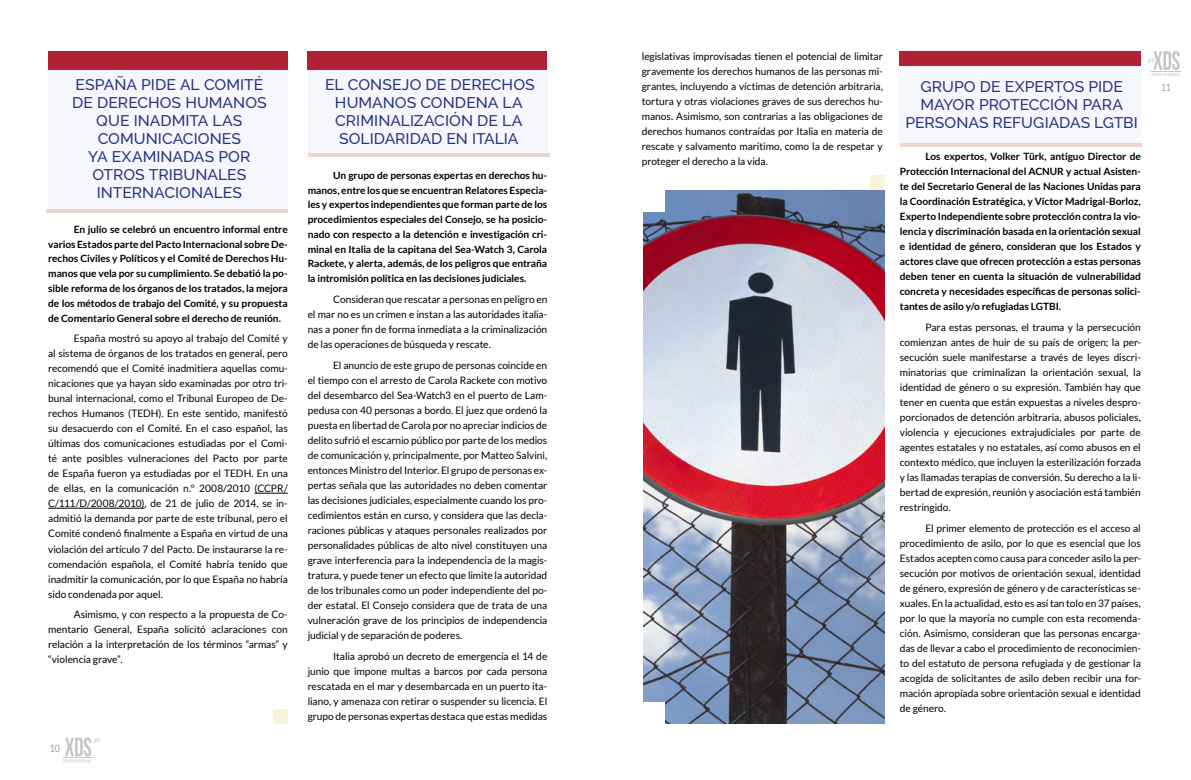
<style>
.page{position:relative;width:1191px;height:780px;background:#fff}
.page>*{position:absolute;margin:0;border:0;box-sizing:border-box;transform-origin:0 0}
.t1{font:500 15.4px/18px "Raleway";color:#283583;text-align:center}
.t2{font:10.3px/15px "Lato";color:#000;text-align:justify}
.t3{font:10.3px "Lato";color:#9d9d9c;scale:.84 1}
.t4{font:700 10px/14.8px "Lato";letter-spacing:-.005em;color:#000;text-align:justify}
.t5{font:6.9px "Lato";color:#c6c6c6;scale:.76 1}
.t6{font:6.3px "Lato";color:#c6c6c6;scale:.83 1}
</style>
<div class="page">
<svg style="left:1151px;top:51px;width:29px;height:25px"></svg>
<svg style="left:63px;top:737px;width:29px;height:25px"></svg>
<div style="left:899px;top:50px;width:241px;height:96px;background:#f6f7fc"></div>
<div style="left:899px;top:51px;width:241px;height:14px;background:#b02136"></div>
<div style="left:49px;top:65px;width:239px;height:148px;background:#f6f7fc"></div>
<div style="left:308px;top:51px;width:239px;height:104px;background:#f6f7fc"></div>
<hr style="left:254px;top:493px;width:34px;height:1px;background:#000">
<hr style="left:48px;top:508px;width:96px;height:1px;background:#000">
<div style="left:49px;top:51px;width:239px;height:18px;background:#b02136"></div>
<div style="left:308px;top:51px;width:239px;height:18px;background:#b02136"></div>
<hr style="left:47px;top:209px;width:241px;height:4px;background:#eed5d0">
<hr style="left:308px;top:153px;width:241px;height:4px;background:#eed5d0">
<hr style="left:900px;top:143px;width:241px;height:4px;background:#eed5d0">
<div style="left:274px;top:709px;width:14px;height:14px;background:#f7f4d7"></div>
<div style="left:870px;top:176px;width:14px;height:14px;background:#f7f4d7"></div>
<img style="left:643px;top:190px;width:241px;height:533px">
<div style="left:643px;top:702px;width:22px;height:21px;background:#fff"></div>
<div style="left:643px;top:190px;width:22px;height:21px;background:#fff"></div>
<h1 class="t1" style="left:72px;top:76px;width:196px">ESPAÑA PIDE AL COMITÉ<br>DE DERECHOS HUMANOS<br>QUE INADMITA LAS<br>COMUNICACIONES<br>YA EXAMINADAS POR<br>OTROS TRIBUNALES<br>INTERNACIONALES</h1>
<p class="t4" style="left:48px;top:222px;width:241px;text-indent:26px">En julio se celebró un encuentro informal entre varios Estados parte del Pacto Internacional sobre De&shy;rechos Civiles y Políticos y el Comité de Derechos Hu&shy;manos que vela por su cumplimiento. Se debatió la po&shy;sible reforma de los órganos de los tratados, la mejora de los métodos de trabajo del Comité, y su propuesta de Comentario General sobre el derecho de reunión.</p>
<p class="t2" style="left:48px;top:331px;width:241px;text-indent:26px">España mostró su apoyo al trabajo del Comité y al sistema de órganos de los tratados en general, pero recomendó que el Comité inadmitiera aquellas comu&shy;nicaciones que ya hayan sido examinadas por otro tri&shy;bunal internacional, como el Tribunal Europeo de De&shy;rechos Humanos (TEDH). En este sentido, manifestó su desacuerdo con el Comité. En el caso español, las últimas dos comunicaciones estudiadas por el Comi&shy;té ante posibles vulneraciones del Pacto por parte de España fueron ya estudiadas por el TEDH. En una de ellas, en la comunicación n.º 2008/2010 (CCPR/ C/111/D/2008/2010), de 21 de julio de 2014, se in&shy;admitió la demanda por parte de este tribunal, pero el Comité condenó finalmente a España en virtud de una violación del artículo 7 del Pacto. De instaurarse la re&shy;comendación española, el Comité habría tenido que inadmitir la comunicación, por lo que España no habría sido condenada por aquel.</p>
<p class="t2" style="left:48px;top:607px;width:241px;text-indent:26px">Asimismo, y con respecto a la propuesta de Co&shy;mentario General, España solicitó aclaraciones con relación a la interpretación de los términos “armas” y “violencia grave”.</p>
<p class="t3" style="left:50px;top:742px;width:13px">10</p>
<p class="t5" style="left:94px;top:736px;width:9px">#9</p>
<h1 class="t1" style="left:325px;top:76px;width:211px">EL CONSEJO DE DERECHOS<br>HUMANOS CONDENA LA<br>CRIMINALIZACIÓN DE LA<br>SOLIDARIDAD EN ITALIA</h1>
<p class="t4" style="left:308px;top:168px;width:241px;text-indent:26px">Un grupo de personas expertas en derechos hu&shy;manos, entre los que se encuentran Relatores Especia&shy;les y expertos independientes que forman parte de los procedimientos especiales del Consejo, se ha posicio&shy;nado con respecto a la detención e investigación cri&shy;minal en Italia de la capitana del Sea-Watch 3, Carola Rackete, y alerta, además, de los peligros que entraña la intromisión política en las decisiones judiciales.</p>
<p class="t2" style="left:308px;top:292px;width:241px;text-indent:26px">Consideran que rescatar a personas en peligro en el mar no es un crimen e instan a las autoridades italia&shy;nas a poner fin de forma inmediata a la criminalización de las operaciones de búsqueda y rescate.</p>
<p class="t2" style="left:308px;top:357px;width:241px;text-indent:26px">El anuncio de este grupo de personas coincide en el tiempo con el arresto de Carola Rackete con motivo del desembarco del Sea-Watch3 en el puerto de Lam&shy;pedusa con 40 personas a bordo. El juez que ordenó la puesta en libertad de Carola por no apreciar indicios de delito sufrió el escarnio público por parte de los medios de comunicación y, principalmente, por Matteo Salvini, entonces Ministro del Interior. El grupo de personas ex&shy;pertas señala que las autoridades no deben comentar las decisiones judiciales, especialmente cuando los pro&shy;cedimientos están en curso, y considera que las decla&shy;raciones públicas y ataques personales realizados por personalidades públicas de alto nivel constituyen una grave interferencia para la independencia de la magis&shy;tratura, y puede tener un efecto que limite la autoridad de los tribunales como un poder independiente del po&shy;der estatal. El Consejo considera que de trata de una vulneración grave de los principios de independencia judicial y de separación de poderes.</p>
<p class="t2" style="left:308px;top:648px;width:241px;text-indent:26px">Italia aprobó un decreto de emergencia el 14 de junio que impone multas a barcos por cada persona rescatada en el mar y desembarcada en un puerto ita&shy;liano, y amenaza con retirar o suspender su licencia. El grupo de personas expertas destaca que estas medidas</p>
<p class="t2" style="left:642px;top:48px;width:242px">legislativas improvisadas tienen el potencial de limitar gravemente los derechos humanos de las personas mi&shy;grantes, incluyendo a víctimas de detención arbitraria, tortura y otras violaciones graves de sus derechos hu&shy;manos. Asimismo, son contrarias a las obligaciones de derechos humanos contraídas por Italia en materia de rescate y salvamento marítimo, como la de respetar y proteger el derecho a la vida.</p>
<p class="t6" style="left:1148px;top:57px;width:9px">#9</p>
<h1 class="t1" style="left:905px;top:77px;width:234px">GRUPO DE EXPERTOS PIDE<br>MAYOR PROTECCIÓN PARA<br>PERSONAS REFUGIADAS LGTBI</h1>
<p class="t4" style="left:900px;top:149px;width:242px;text-indent:26px">Los expertos, Volker Türk, antiguo Director de Protección Internacional del ACNUR y actual Asisten&shy;te del Secretario General de las Naciones Unidas para la Coordinación Estratégica, y Víctor Madrigal-Borloz, Experto Independiente sobre protección contra la vio&shy;lencia y discriminación basada en la orientación sexual e identidad de género, consideran que los Estados y actores clave que ofrecen protección a estas personas deben tener en cuenta la situación de vulnerabilidad concreta y necesidades específicas de personas solici&shy;tantes de asilo y/o refugiadas LGTBI.</p>
<p class="t2" style="left:900px;top:319px;width:242px;text-indent:26px">Para estas personas, el trauma y la persecución comienzan antes de huir de su país de origen; la per&shy;secución suele manifestarse a través de leyes discri&shy;minatorias que criminalizan la orientación sexual, la identidad de género o su expresión. También hay que tener en cuenta que están expuestas a niveles despro&shy;porcionados de detención arbitraria, abusos policiales, violencia y ejecuciones extrajudiciales por parte de agentes estatales y no estatales, así como abusos en el contexto médico, que incluyen la esterilización forzada y las llamadas terapias de conversión. Su derecho a la li&shy;bertad de expresión, reunión y asociación está también restringido.</p>
<p class="t2" style="left:900px;top:520px;width:242px;text-indent:26px">El primer elemento de protección es el acceso al procedimiento de asilo, por lo que es esencial que los Estados acepten como causa para conceder asilo la per&shy;secución por motivos de orientación sexual, identidad de género, expresión de género y de características se&shy;xuales. En la actualidad, esto es así tan tolo en 37 países, por lo que la mayoría no cumple con esta recomenda&shy;ción. Asimismo, consideran que las personas encarga&shy;das de llevar a cabo el procedimiento de reconocimien&shy;to del estatuto de persona refugiada y de gestionar la acogida de solicitantes de asilo deben recibir una for&shy;mación apropiada sobre orientación sexual e identidad de género.</p>
<p class="t3" style="left:1161px;top:82px;width:13px">11</p>
</div>
